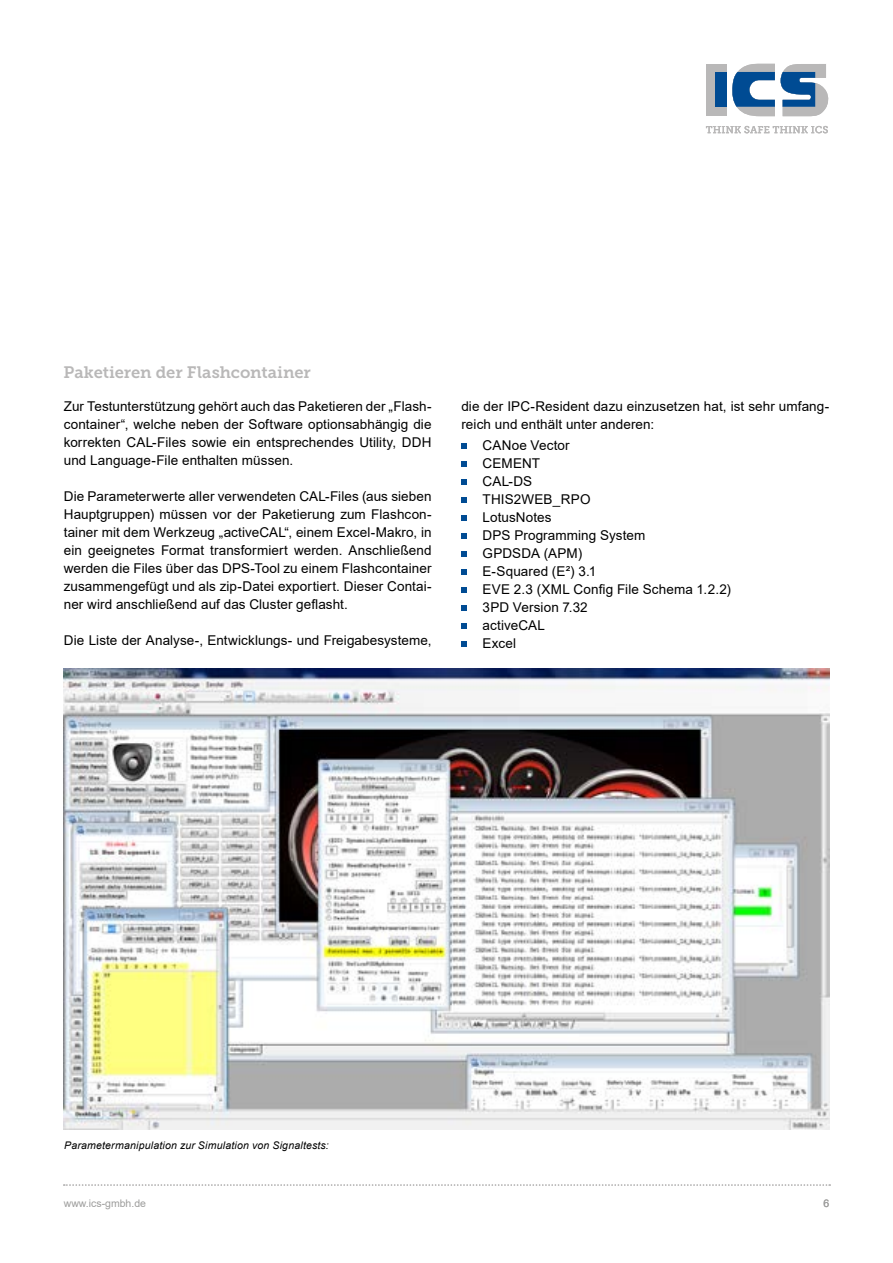
<style>
.page{position:relative;width:893px;height:1263px;background:#fff}
.page>*{position:absolute;margin:0;border:0;box-sizing:border-box;transform-origin:0 0}
.t1{font:16.5px "Museo Slab 700";letter-spacing:-.005em;color:#b9b8b8}
.t2{font:13.5px/18px "Arial";letter-spacing:.005em;color:#000;text-align:justify}
.t3{font:italic 10.5px "Arial";letter-spacing:.02em;color:#000}
.t4{font:10.5px "Arial";color:#9d9d9c}
</style>
<div class="page">
<div style="left:706px;top:64px;width:20px;height:51px;background:#b9b8b8"></div>
<svg style="left:732px;top:64px;width:43px;height:52px"></svg>
<div style="left:715px;top:72px;width:11px;height:35px;background:#004b93"></div>
<svg style="left:781px;top:64px;width:48px;height:52px"></svg>
<svg style="left:706px;top:126px;width:122px;height:7px"></svg>
<svg style="left:64px;top:1184px;width:766px;height:2px"></svg>
<img style="left:64px;top:669px;width:765px;height:460px">
<svg style="left:461px;top:443px;width:5px;height:5px"></svg>
<svg style="left:461px;top:461px;width:5px;height:5px"></svg>
<svg style="left:461px;top:479px;width:5px;height:5px"></svg>
<svg style="left:461px;top:497px;width:5px;height:5px"></svg>
<svg style="left:461px;top:515px;width:5px;height:5px"></svg>
<svg style="left:461px;top:533px;width:5px;height:5px"></svg>
<svg style="left:461px;top:551px;width:5px;height:5px"></svg>
<svg style="left:461px;top:569px;width:5px;height:5px"></svg>
<svg style="left:461px;top:587px;width:5px;height:5px"></svg>
<svg style="left:461px;top:605px;width:5px;height:5px"></svg>
<svg style="left:461px;top:623px;width:5px;height:5px"></svg>
<svg style="left:461px;top:641px;width:5px;height:5px"></svg>
<p class="t1" style="left:64px;top:363px;width:249px">Paketieren der Flashcontainer</p>
<p class="t2" style="left:64px;top:397px;width:369px">Zur Testunterstützung gehört auch das Paketieren der „Flash&shy;container“, welche neben der Software optionsabhängig die korrekten CAL-Files sowie ein entsprechendes Utility, DDH und Language-File enthalten müssen.</p>
<p class="t2" style="left:64px;top:487px;width:369px">Die Parameterwerte aller verwendeten CAL-Files (aus sieben Hauptgruppen) müssen vor der Paketierung zum Flashcon&shy;tainer mit dem Werkzeug „activeCAL“, einem Excel-Makro, in ein geeignetes Format transformiert werden. Anschließend werden die Files über das DPS-Tool zu einem Flashcontainer zusammengefügt und als zip-Datei exportiert. Dieser Contai&shy;ner wird anschließend auf das Cluster geflasht.</p>
<p class="t2" style="left:64px;top:631px;width:369px">Die Liste der Analyse-, Entwicklungs- und Freigabesysteme,</p>
<p class="t2" style="left:461px;top:397px;width:369px">die der IPC-Resident dazu einzusetzen hat, ist sehr umfang&shy;reich und enthält unter anderen:</p>
<p class="t2" style="left:483px;top:436px;width:250px;text-align:left">CANoe Vector<br>CEMENT<br>CAL-DS<br>THIS2WEB_RPO<br>LotusNotes<br>DPS Programming System<br>GPDSDA (APM)<br>E-Squared (E²) 3.1<br>EVE 2.3 (XML Config File Schema 1.2.2)<br>3PD Version 7.32<br>activeCAL<br>Excel</p>
<p class="t3" style="left:64px;top:1139px;width:266px">Parametermanipulation zur Simulation von Signaltests:</p>
<p class="t4" style="left:64px;top:1196px;width:84px">www.ics-gmbh.de</p>
<p class="t4" style="left:823px;top:1196px;width:7px">6</p>
</div>
